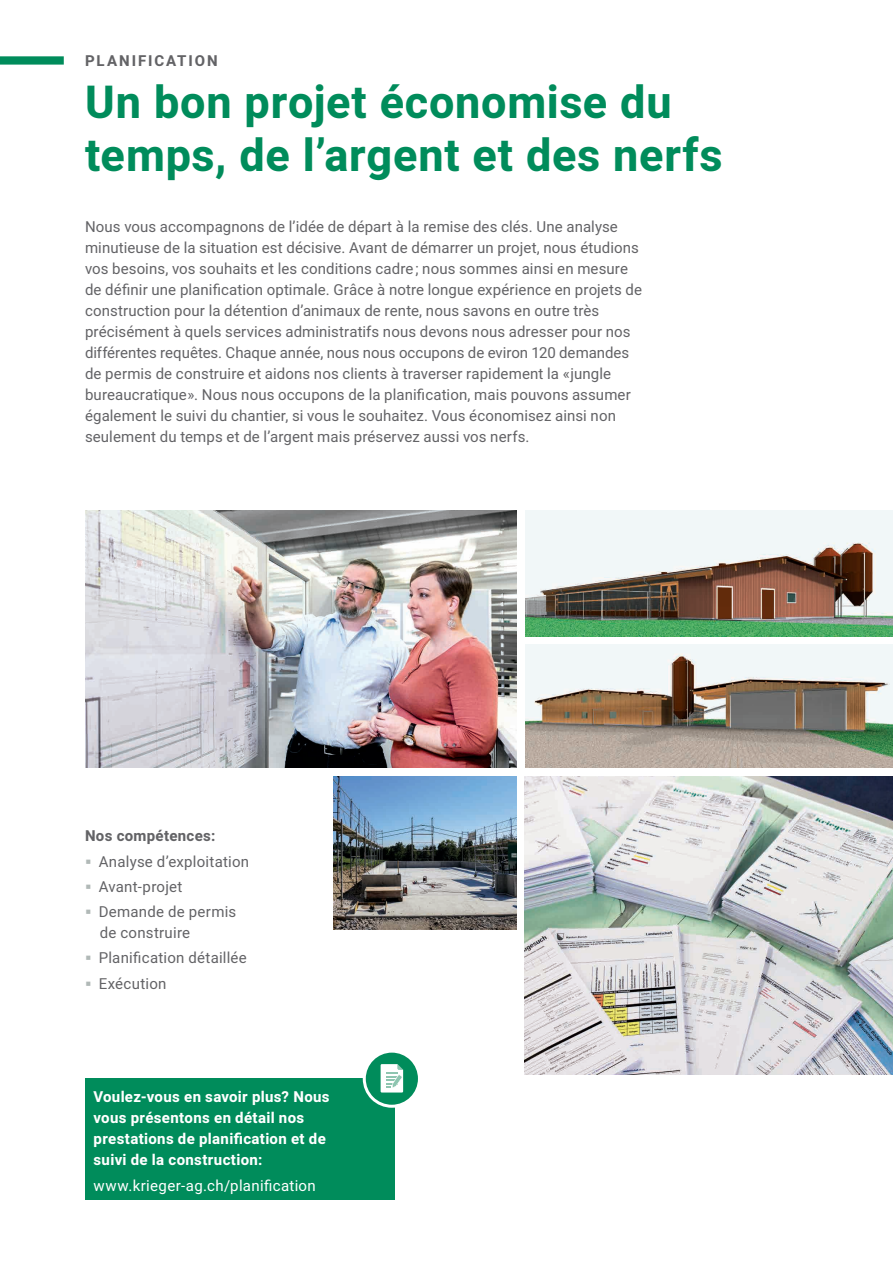
<style>
.page{position:relative;width:893px;height:1263px;background:#fff}
.page>*{position:absolute;margin:0;border:0;box-sizing:border-box;transform-origin:0 0}
.t1{font:700 45px/52.5px "Heebo";letter-spacing:.015em;color:#008c5b}
.t2{font:15px/21px "Heebo";letter-spacing:.005em;color:#636366}
.t3{font:700 15px/21px "Heebo";letter-spacing:.02em;color:#fff}
.t4{font:15px "Heebo";letter-spacing:.025em;color:#fff}
.t5{font:700 15px "Heebo";letter-spacing:.02em;color:#636366}
.t6{font:700 15px "Heebo";letter-spacing:.13em;color:#636366}
</style>
<div class="page">
<img style="left:525px;top:644px;width:368px;height:124px">
<img style="left:85px;top:510px;width:431px;height:258px">
<img style="left:525px;top:510px;width:368px;height:127px">
<img style="left:333px;top:776px;width:183px;height:153px">
<div style="left:0;top:56px;width:64px;height:9px;background:#008c5b"></div>
<img style="left:525px;top:776px;width:368px;height:298px">
<div style="left:85px;top:1078px;width:309px;height:121px;background:#008c5b"></div>
<svg style="left:362px;top:1052px;width:56px;height:57px"></svg>
<p class="t6" style="left:85px;top:50px;width:134px">PLANIFICATION</p>
<h1 class="t1" style="left:85px;top:77px;width:639px">Un bon projet économise du temps, de l’argent et des nerfs</h1>
<p class="t2" style="left:85px;top:216px;width:559px">Nous vous accompagnons de l’idée de départ à la remise des clés. Une analyse minutieuse de la situation est décisive. Avant de démarrer un projet, nous étudions vos besoins, vos souhaits et les conditions cadre; nous sommes ainsi en mesure de définir une planification optimale. Grâce à notre longue expérience en projets de construction pour la détention d’animaux de rente, nous savons en outre très précisément à quels services administratifs nous devons nous adresser pour nos différentes requêtes. Chaque année, nous nous occupons de eviron 120 demandes de permis de construire et aidons nos clients à traverser rapidement la «jungle bureaucratique». Nous nous occupons de la planification, mais pouvons assumer également le suivi du chantier, si vous le souhaitez. Vous économisez ainsi non seulement du temps et de l’argent mais préservez aussi vos nerfs.</p>
<p class="t5" style="left:85px;top:826px;width:132px">Nos compétences:</p>
<p class="t2" style="left:99px;top:849px;width:152px;line-height:25.2px">Analyse d’exploitation<br>Avant-projet<br>Demande de permis</p>
<p class="t2" style="left:99px;top:920px;width:150px;line-height:25.2px">de construire<br>Planification détaillée<br>Exécution</p>
<p class="t3" style="left:94px;top:1087px;width:238px">Voulez-vous en savoir plus? Nous vous présentons en détail nos prestations de planification et de suivi de la construction:</p>
<p class="t4" style="left:94px;top:1175px;width:224px">www.krieger-ag.ch/planification</p>
</div>
